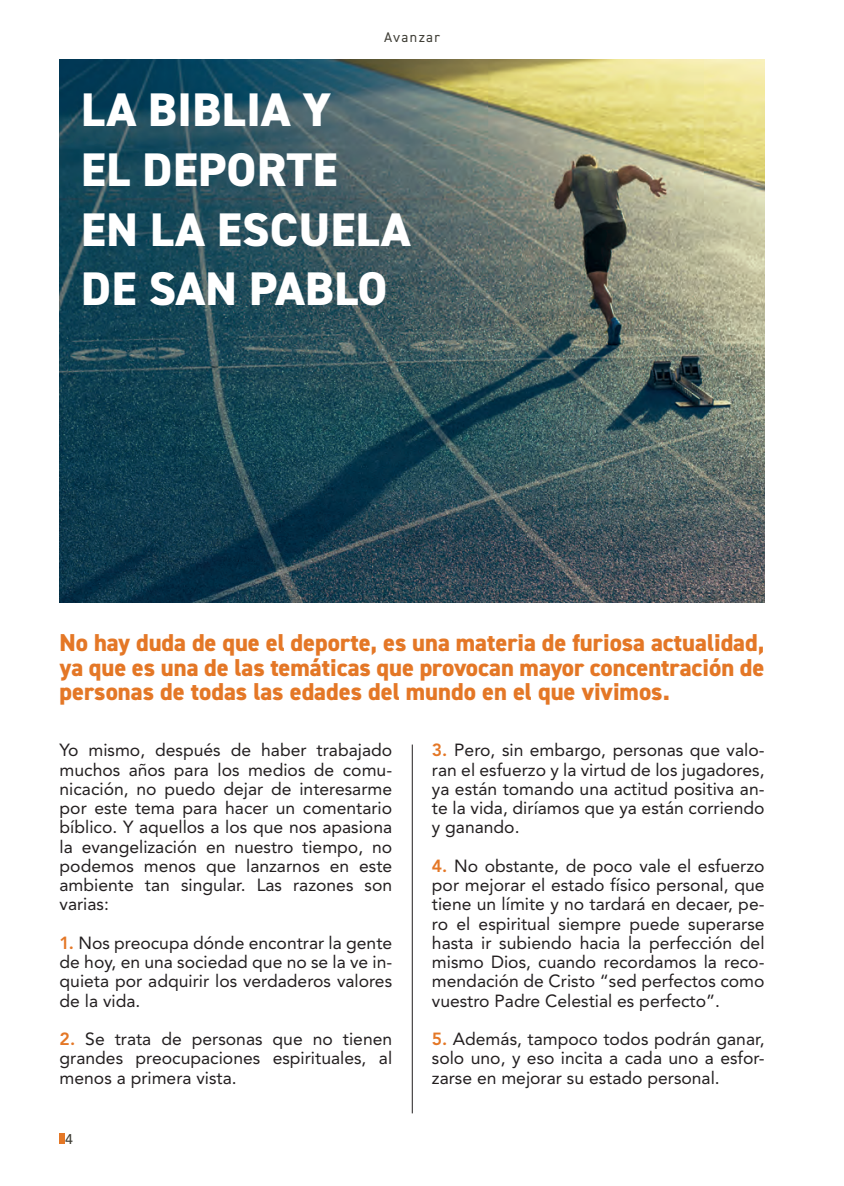
<style>
.page{position:relative;width:844px;height:1186px;background:#fff}
.page>*{position:absolute;margin:0;border:0;box-sizing:border-box;transform-origin:0 0}
.t1{font:800 47.25px/59.7px "DIN2014";letter-spacing:.01em;color:#fff}
.t2{font:800 24.5px/24.5px "DIN2014";color:#e47726;text-align:justify}
.t3{font:17.5px/19.2px "Avenir LT Std";color:#231f20;text-align:justify}
.t4{font:14px "DIN2014";letter-spacing:.1em;color:#403f37}
.t5{font:500 14px "Avenir LT Std";color:#403f37}
.s1{font-weight:800;color:#e47726}
</style>
<div class="page">
<img style="left:60px;top:60px;width:704px;height:543px">
<div style="left:60px;top:1133px;width:5px;height:10px;background:#e47726"></div>
<hr style="left:412px;top:744px;width:1px;height:369px;background:#231f20">
<p class="t4" style="left:384px;top:28px;width:57px">Avanzar</p>
<h1 class="t1" style="left:81px;top:80px;width:330px">LA BIBLIA Y<br>EL DEPORTE<br>EN LA ESCUELA<br>DE SAN PABLO</h1>
<h2 class="t2" style="left:60px;top:630px;width:706px">No hay duda de que el deporte, es una materia de furiosa actualidad, ya que es una de las temáticas que provocan mayor concentración de personas de todas las edades del mundo en el que vivimos.</h2>
<p class="t3" style="left:60px;top:740px;width:334px">Yo mismo, después de haber trabajado muchos años para los medios de comu&shy;nicación, no puedo dejar de interesarme por este tema para hacer un comentario bíblico. Y aquellos a los que nos apasiona la evangelización en nuestro tiempo, no podemos menos que lanzarnos en este ambiente tan singular. Las razones son varias:</p>
<p class="t3" style="left:60px;top:933px;width:334px"><span class="s1">1.</span> Nos preocupa dónde encontrar la gente de hoy, en una sociedad que no se la ve in&shy;quieta por adquirir los verdaderos valores de la vida.</p>
<p class="t3" style="left:60px;top:1029px;width:334px"><span class="s1">2.</span> Se trata de personas que no tienen grandes preocupaciones espirituales, al menos a primera vista.</p>
<p class="t3" style="left:432px;top:740px;width:334px"><span class="s1">3.</span> Pero, sin embargo, personas que valo&shy;ran el esfuerzo y la virtud de los jugadores, ya están tomando una actitud positiva an&shy;te la vida, diríamos que ya están corriendo y ganando.</p>
<p class="t3" style="left:432px;top:856px;width:334px"><span class="s1">4.</span> No obstante, de poco vale el esfuerzo por mejorar el estado físico personal, que tiene un límite y no tardará en decaer, pe&shy;ro el espiritual siempre puede superarse hasta ir subiendo hacia la perfección del mismo Dios, cuando recordamos la reco&shy;mendación de Cristo “sed perfectos como vuestro Padre Celestial es perfecto”.</p>
<p class="t3" style="left:432px;top:1029px;width:334px"><span class="s1">5.</span> Además, tampoco todos podrán ganar, solo uno, y eso incita a cada uno a esfor&shy;zarse en mejorar su estado personal.</p>
<p class="t5" style="left:65px;top:1130px;width:9px">4</p>
</div>
